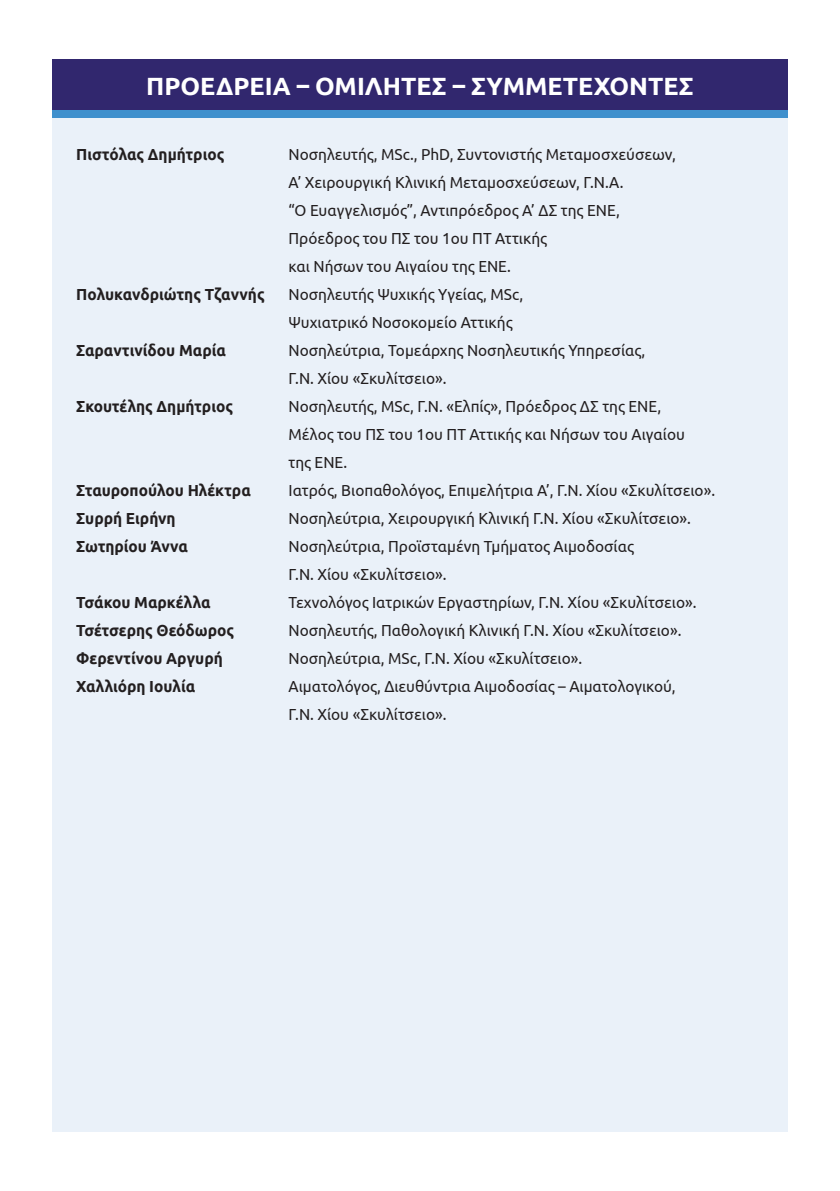
<style>
.page{position:relative;width:840px;height:1191px;background:#fff}
.page>*{position:absolute;margin:0;border:0;box-sizing:border-box;transform-origin:0 0}
.t1{font:700 25px "Ubuntu";color:#fff}
.t2{font:16px/28px "Ubuntu";color:#231f20;scale:.96 1}
.t3{font:700 16px "Ubuntu";color:#231f20;scale:.96 1}
</style>
<div class="page">
<div style="left:52px;top:112px;width:735px;height:1020px;background:#eaf1f9"></div>
<div style="left:52px;top:59px;width:735px;height:53px;background:#31276e"></div>
<div style="left:52px;top:111px;width:735px;height:7px;background:#3f90cd"></div>
<p class="t1" style="left:146px;top:71px;width:548px">ΠΡΟΕΔΡΕΊΑ – ΟΜΙΛΗΤΈΣ – ΣΥΜΜΕΤΈΧΟΝΤΕΣ</p>
<p class="t3" style="left:76px;top:144px;width:156px">Πιστόλας Δημήτριος</p>
<p class="t2" style="left:288px;top:140px;width:405px">Νοσηλευτής, MSc., PhD, Συντονιστής Μεταμοσχεύσεων, Α’ Χειρουργική Κλινική Μεταμοσχεύσεων, Γ.Ν.Α.<br>“Ο Ευαγγελισμός”, Αντιπρόεδρος Α’ ΔΣ της ΕΝΕ, Πρόεδρος του ΠΣ του 1ου ΠΤ Αττικής<br>και Νήσων του Αιγαίου της ΕΝΕ.</p>
<p class="t3" style="left:76px;top:284px;width:198px">Πολυκανδριώτης Τζαννής</p>
<p class="t2" style="left:288px;top:280px;width:246px">Νοσηλευτής Ψυχικής Υγείας, MSc,<br>Ψυχιατρικό Νοσοκομείο Αττικής</p>
<p class="t3" style="left:76px;top:340px;width:157px">Σαραντινίδου Μαρία</p>
<p class="t2" style="left:288px;top:336px;width:373px">Νοσηλεύτρια, Τομεάρχης Νοσηλευτικής Υπηρεσίας,<br>Γ.Ν. Χίου «Σκυλίτσειο».</p>
<p class="t3" style="left:76px;top:396px;width:165px">Σκουτέλης Δημήτριος</p>
<p class="t2" style="left:288px;top:392px;width:414px">Νοσηλευτής, MSc, Γ.Ν. «Ελπίς», Πρόεδρος ΔΣ της ΕΝΕ,<br>Μέλος του ΠΣ του 1ου ΠΤ Αττικής και Νήσων του Αιγαίου της ΕΝΕ.</p>
<p class="t3" style="left:76px;top:480px;width:183px">Σταυροπούλου Ηλέκτρα</p>
<p class="t2" style="left:288px;top:476px;width:445px">Ιατρός, Βιοπαθολόγος, Επιμελήτρια Α’, Γ.Ν. Χίου «Σκυλίτσειο».</p>
<p class="t3" style="left:76px;top:508px;width:105px">Συρρή Ειρήνη</p>
<p class="t2" style="left:288px;top:504px;width:420px">Νοσηλεύτρια, Χειρουργική Κλινική Γ.Ν. Χίου «Σκυλίτσειο».</p>
<p class="t3" style="left:76px;top:536px;width:118px">Σωτηρίου Άννα</p>
<p class="t2" style="left:288px;top:532px;width:361px">Νοσηλεύτρια, Προϊσταμένη Τμήματος Αιμοδοσίας<br>Γ.Ν. Χίου «Σκυλίτσειο».</p>
<p class="t3" style="left:76px;top:592px;width:141px">Τσάκου Μαρκέλλα</p>
<p class="t2" style="left:288px;top:588px;width:426px">Τεχνολόγος Ιατρικών Εργαστηρίων, Γ.Ν. Χίου «Σκυλίτσειο».</p>
<p class="t3" style="left:76px;top:620px;width:166px">Τσέτσερης Θεόδωρος</p>
<p class="t2" style="left:288px;top:616px;width:410px">Νοσηλευτής, Παθολογική Κλινική Γ.Ν. Χίου «Σκυλίτσειο».</p>
<p class="t3" style="left:76px;top:648px;width:154px">Φερεντίνου Αργυρή</p>
<p class="t2" style="left:288px;top:644px;width:307px">Νοσηλεύτρια, MSc, Γ.Ν. Χίου «Σκυλίτσειο».</p>
<p class="t3" style="left:76px;top:676px;width:125px">Χαλλιόρη Ιουλία</p>
<p class="t2" style="left:288px;top:672px;width:404px">Αιματολόγος, Διευθύντρια Αιμοδοσίας – Αιματολογικού,<br>Γ.Ν. Χίου «Σκυλίτσειο».</p>
</div>
